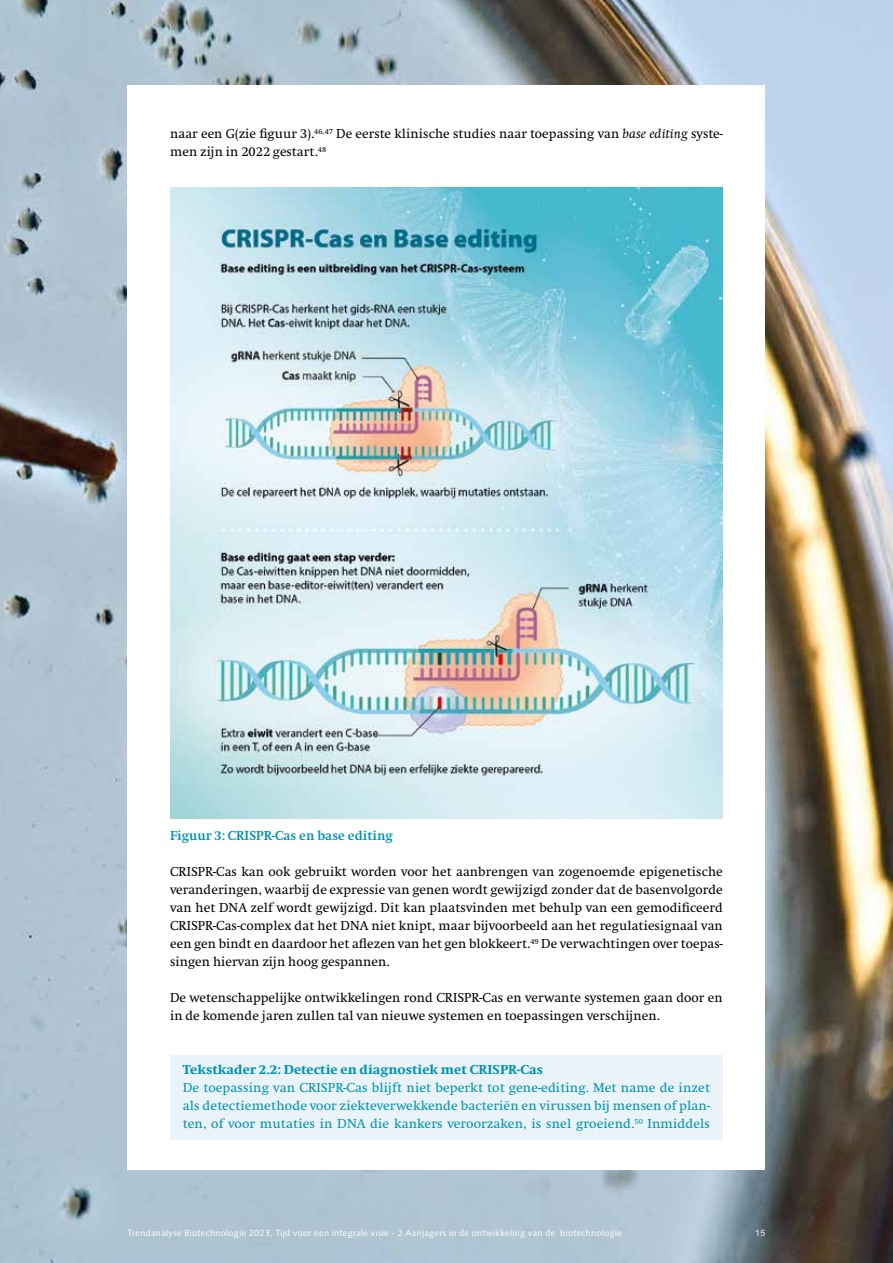
<style>
.page{position:relative;width:893px;height:1263px;background:#fff}
.page>*{position:absolute;margin:0;border:0;box-sizing:border-box;transform-origin:0 0}
.t1{font:13.5px/18px "Swift";letter-spacing:.005em;color:#000}
.t2{font:13.5px/18px "Swift";letter-spacing:.005em;color:#0092ae;text-align:justify}
.t3{font:800 13.5px "Swift";letter-spacing:.005em;color:#0092ae}
.t4{font:700 13.5px "Swift";letter-spacing:.005em;color:#0092ae}
.t5{font:9px "Syntax LT Std";letter-spacing:.04em;color:#fff}
.s1{font-style:italic}
</style>
<div class="page">
<img style="left:0;top:0;width:893px;height:1263px">
<div style="left:128px;top:85px;width:637px;height:1085px;background:#fff"></div>
<img style="left:170px;top:187px;width:553px;height:631px">
<div style="left:170px;top:1055px;width:553px;height:85px;background:#eaf4f8"></div>
<p class="t1" style="left:170px;top:125px;width:554px">naar een G(zie figuur 3).<sup>46,47</sup> De eerste klinische studies naar toepassing van <span class="s1">base editing</span> syste&shy;men zijn in 2022 gestart.<sup>48</sup></p>
<p class="t4" style="left:170px;top:828px;width:224px">Figuur 3: CRISPR-Cas en base editing</p>
<p class="t1" style="left:170px;top:863px;width:554px;text-align:justify">CRISPR-Cas kan ook gebruikt worden voor het aanbrengen van zogenoemde epigenetische veranderingen, waarbij de expressie van genen wordt gewijzigd zonder dat de basenvolgorde van het DNA zelf wordt gewijzigd. Dit kan plaatsvinden met behulp van een gemodificeerd CRISPR-Cas-complex dat het DNA niet knipt, maar bijvoorbeeld aan het regulatiesignaal van een gen bindt en daardoor het aflezen van het gen blokkeert.<sup>49</sup> De verwachtingen over toepas&shy;singen hiervan zijn hoog gespannen.</p>
<p class="t1" style="left:170px;top:989px;width:554px">De wetenschappelijke ontwikkelingen rond CRISPR-Cas en verwante systemen gaan door en in de komende jaren zullen tal van nieuwe systemen en toepassingen verschijnen.</p>
<p class="t3" style="left:183px;top:1062px;width:362px">Tekstkader 2.2: Detectie en diagnostiek met CRISPR-Cas</p>
<p class="t2" style="left:183px;top:1079px;width:529px">De toepassing van CRISPR-Cas blijft niet beperkt tot gene-editing. Met name de inzet als detectiemethode voor ziekteverwekkende bacteriën en virussen bij mensen of plan&shy;ten, of voor mutaties in DNA die kankers veroorzaken, is snel groeiend.<sup>50</sup> Inmiddels</p>
<p class="t5" style="left:128px;top:1228px;width:496px">Trendanalyse Biotechnologie 2023, Tijd voor een integrale visie - 2 Aanjagers in de ontwikkeling van de biotechnologie</p>
<p class="t5" style="left:755px;top:1228px;width:12px">15</p>
</div>
